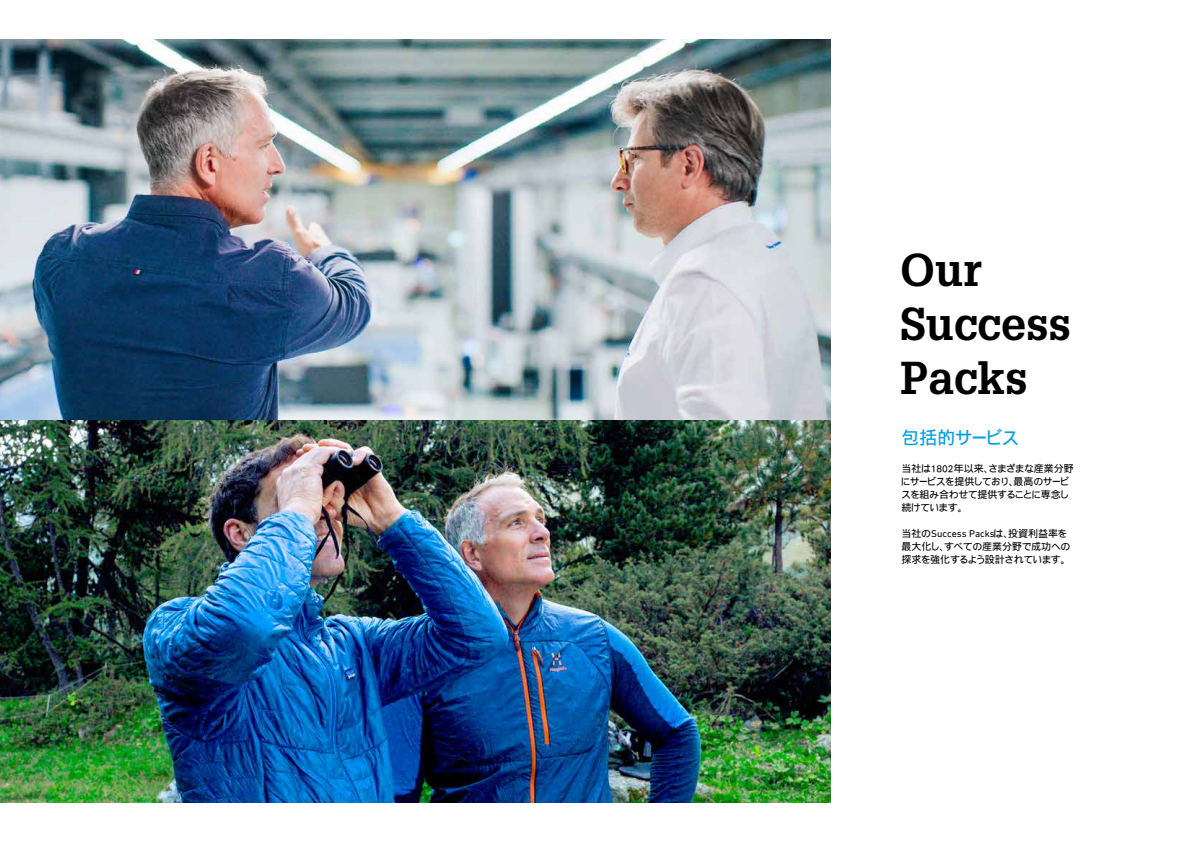
<style>
.page{position:relative;width:1191px;height:842px;background:#fff}
.page>*{position:absolute;margin:0;border:0;box-sizing:border-box;transform-origin:0 0}
.t1{font:700 45px/53.5px "Glypha LT Pro";color:#000}
.t2{font:18px "DF Gothic P Std W5";letter-spacing:-.03em;color:#009fe3}
.t3{font:10px/13px "DF Gothic P Std W5";letter-spacing:-.05em;color:#000}
.t4{font:10px "DIN Next W1 G";color:#000}
.s1{font-family:"DF Gothic P Std W5"}
</style>
<div class="page">
<img style="left:0;top:40px;width:830px;height:381px">
<img style="left:0;top:421px;width:830px;height:381px">
<h1 class="t1" style="left:900px;top:242px;width:172px">Our<br>Success<br>Packs</h1>
<h2 class="t2" style="left:901px;top:427px;width:120px">包括的サービス</h2>
<p class="t3" style="left:900px;top:461px;width:175px">当社は1802年以来、さまざまな産業分野にサービスを提供しており、最高のサービスを組み合わせて提供することに専念し続けています。</p>
<p class="t4" style="left:901px;top:527px;width:168px"><span class="s1">当社の</span>Success Packs<span class="s1">は、投資利益率を</span></p>
<p class="t3" style="left:901px;top:539px;width:171px">最大化し、すべての産業分野で成功への探求を強化するよう設計されています。</p>
</div>
